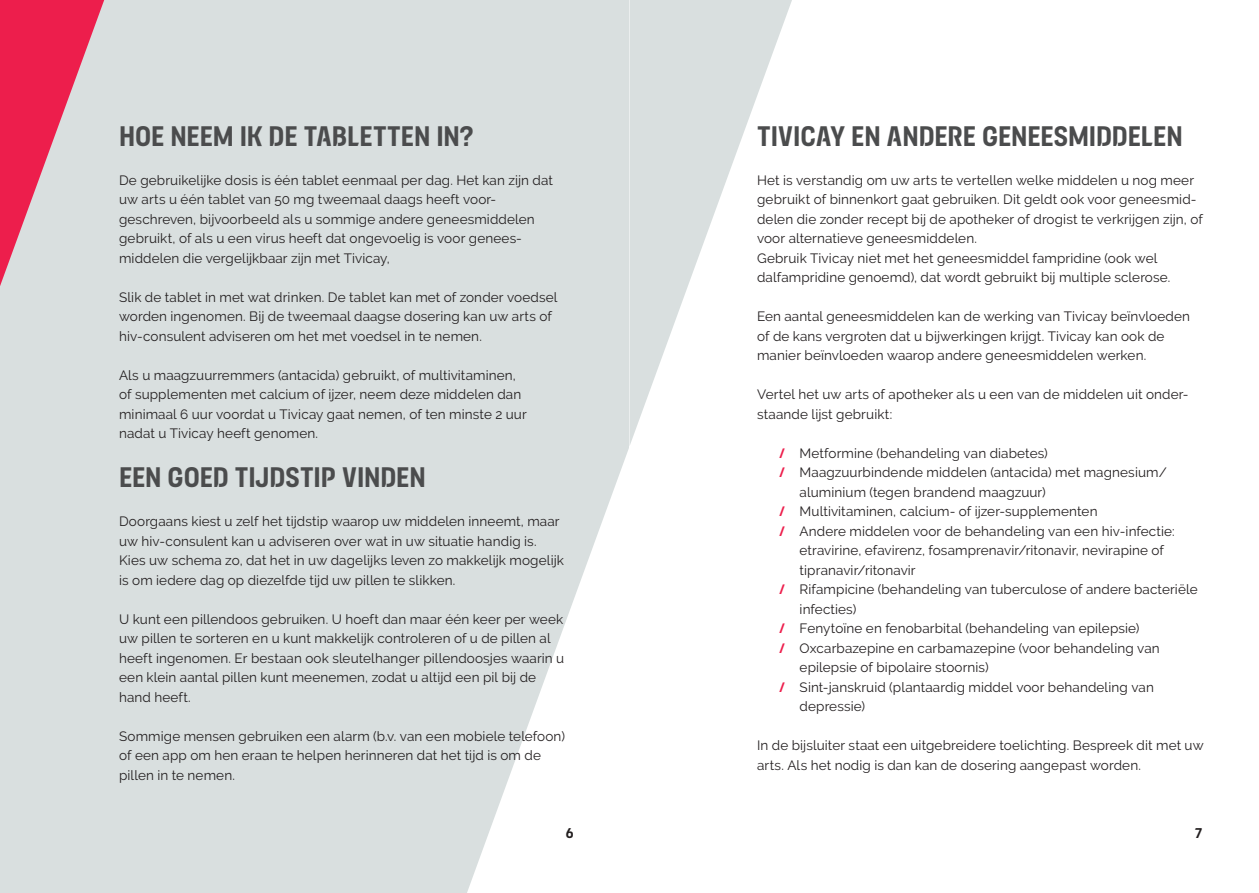
<style>
.page{position:relative;width:1259px;height:893px;background:#fff}
.page>*{position:absolute;margin:0;border:0;box-sizing:border-box;transform-origin:0 0}
.t1{font:700 30px "Breakthrough";letter-spacing:-.005em;color:#4b4c4d}
.t2{font:700 15px "Breakthrough";color:#231f20}
.Body{font:13.5px/19.5px "Raleway";letter-spacing:.01em;color:#231f20}
.Body_List{font:13.5px/19.5px "Raleway";letter-spacing:.01em;color:#231f20}
.s1{font-weight:700;font-style:italic;color:#ed1e4c}
</style>
<div class="page">
<div style="left:0;top:0;width:629px;height:893px;background:#d9dfdf"></div>
<svg style="left:467px;top:449px;width:162px;height:444px"></svg>
<svg style="left:629px;top:0;width:163px;height:446px"></svg>
<svg style="left:0;top:0;width:104px;height:286px"></svg>
<h1 class="t1" style="left:119px;top:117px;width:356px">HOE NEEM IK DE TABLETTEN IN?</h1>
<p class="Body" style="left:119px;top:170px;width:435px">De gebruikelijke dosis is één tablet eenmaal per dag. Het kan zijn dat uw arts u één tablet van 50 mg tweemaal daags heeft voor&shy;geschreven, bijvoorbeeld als u sommige andere geneesmiddelen gebruikt, of als u een virus heeft dat ongevoelig is voor genees&shy;middelen die vergelijkbaar zijn met Tivicay,</p>
<p class="Body" style="left:119px;top:287px;width:440px">Slik de tablet in met wat drinken. De tablet kan met of zonder voedsel worden ingenomen. Bij de tweemaal daagse dosering kan uw arts of hiv-consulent adviseren om het met voedsel in te nemen.</p>
<p class="Body" style="left:119px;top:365px;width:409px">Als u maagzuurremmers (antacida) gebruikt, of multivitaminen, of supplementen met calcium of ijzer, neem deze middelen dan minimaal 6 uur voordat u Tivicay gaat nemen, of ten minste 2 uur nadat u Tivicay heeft genomen.</p>
<h1 class="t1" style="left:119px;top:458px;width:308px">EEN GOED TIJDSTIP VINDEN</h1>
<p class="Body" style="left:119px;top:512px;width:446px">Doorgaans kiest u zelf het tijdstip waarop uw middelen inneemt, maar uw hiv-consulent kan u adviseren over wat in uw situatie handig is.<br>Kies uw schema zo, dat het in uw dagelijks leven zo makkelijk mogelijk is om iedere dag op diezelfde tijd uw pillen te slikken.</p>
<p class="Body" style="left:119px;top:609px;width:447px">U kunt een pillendoos gebruiken. U hoeft dan maar één keer per week uw pillen te sorteren en u kunt makkelijk controleren of u de pillen al heeft ingenomen. Er bestaan ook sleutelhanger pillendoosjes waarin u een klein aantal pillen kunt meenemen, zodat u altijd een pil bij de hand heeft.</p>
<p class="Body" style="left:119px;top:726px;width:447px">Sommige mensen gebruiken een alarm (b.v. van een mobiele telefoon) of een app om hen eraan te helpen herinneren dat het tijd is om de pillen in te nemen.</p>
<h1 class="t1" style="left:757px;top:117px;width:427px">TIVICAY EN ANDERE GENEESMIDDELEN</h1>
<p class="Body" style="left:757px;top:170px;width:447px">Het is verstandig om uw arts te vertellen welke middelen u nog meer gebruikt of binnenkort gaat gebruiken. Dit geldt ook voor geneesmid&shy;delen die zonder recept bij de apotheker of drogist te verkrijgen zijn, of voor alternatieve geneesmiddelen.</p>
<p class="Body" style="left:757px;top:248px;width:415px">Gebruik Tivicay niet met het geneesmiddel fampridine (ook wel dalfampridine genoemd), dat wordt gebruikt bij multiple sclerose.</p>
<p class="Body" style="left:757px;top:307px;width:434px">Een aantal geneesmiddelen kan de werking van Tivicay beïnvloeden of de kans vergroten dat u bijwerkingen krijgt. Tivicay kan ook de manier beïnvloeden waarop andere geneesmiddelen werken.</p>
<p class="Body" style="left:757px;top:385px;width:433px">Vertel het uw arts of apotheker als u een van de middelen uit onder&shy;staande lijst gebruikt:</p>
<p class="Body_List" style="left:778px;top:443px;width:271px"><span class="s1">I</span> Metformine (behandeling van diabetes)</p>
<p class="Body_List" style="left:799px;top:463px;width:369px;text-indent:-21px"><span class="s1">I</span> Maagzuurbindende middelen (antacida) met magnesium/ aluminium (tegen brandend maagzuur)</p>
<p class="Body_List" style="left:778px;top:502px;width:321px"><span class="s1">I</span> Multivitaminen, calcium- of ijzer-supplementen</p>
<p class="Body_List" style="left:799px;top:521px;width:376px;text-indent:-21px"><span class="s1">I</span> Andere middelen voor de behandeling van een hiv-infectie: etravirine, efavirenz, fosamprenavir/ritonavir, nevirapine of tipranavir/ritonavir</p>
<p class="Body_List" style="left:799px;top:580px;width:399px;text-indent:-21px"><span class="s1">I</span> Rifampicine (behandeling van tuberculose of andere bacteriële infecties)</p>
<p class="Body_List" style="left:778px;top:619px;width:363px"><span class="s1">I</span> Fenytoïne en fenobarbital (behandeling van epilepsie)</p>
<p class="Body_List" style="left:799px;top:638px;width:362px;text-indent:-21px"><span class="s1">I</span> Oxcarbazepine en carbamazepine (voor behandeling van epilepsie of bipolaire stoornis)</p>
<p class="Body_List" style="left:799px;top:677px;width:356px;text-indent:-21px"><span class="s1">I</span> Sint-janskruid (plantaardig middel voor behandeling van depressie)</p>
<p class="Body" style="left:757px;top:736px;width:448px">In de bijsluiter staat een uitgebreidere toelichting. Bespreek dit met uw arts. Als het nodig is dan kan de dosering aangepast worden.</p>
<p class="t2" style="left:566px;top:824px;width:9px">6</p>
<p class="t2" style="left:1195px;top:824px;width:8px">7</p>
</div>
